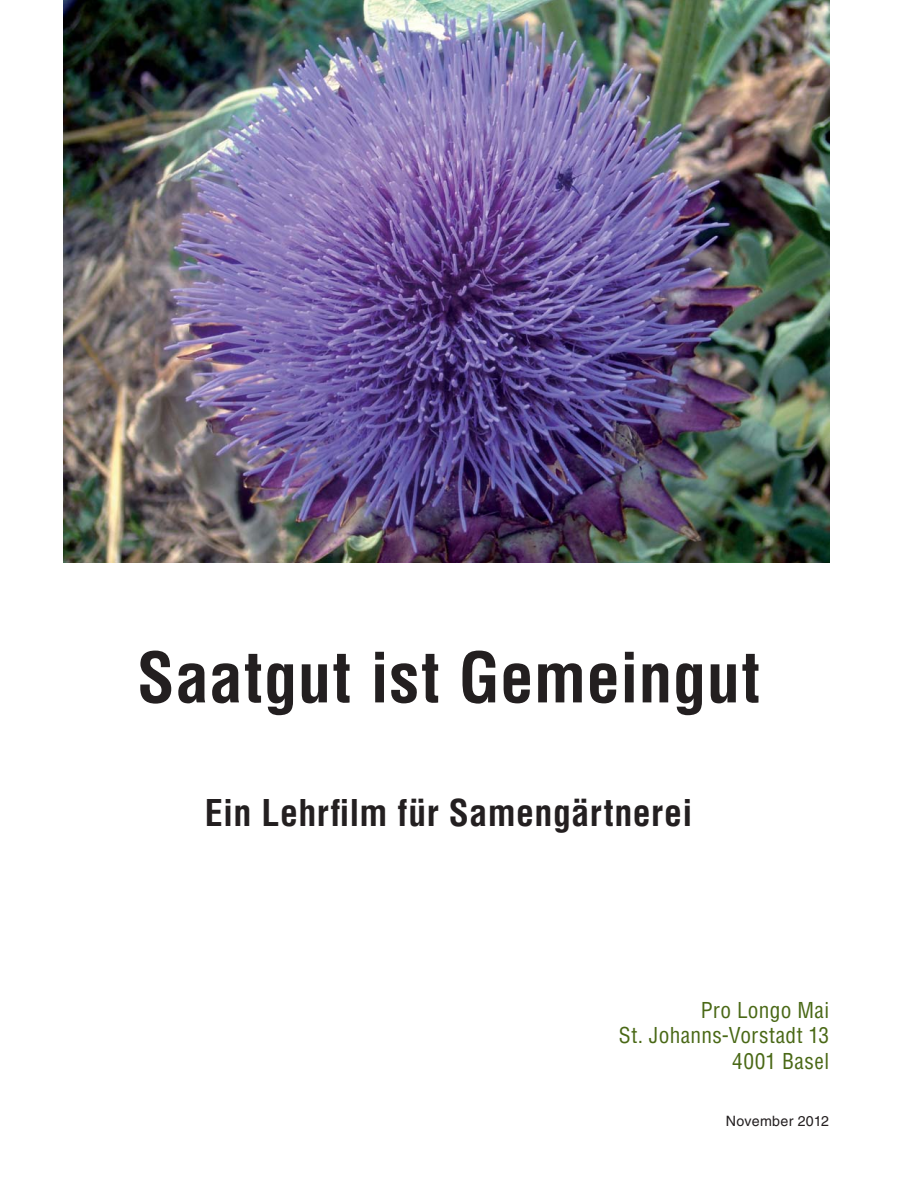
<style>
.page{position:relative;width:918px;height:1188px;background:#fff}
.page>*{position:absolute;margin:0;border:0;box-sizing:border-box;transform-origin:0 0}
.t1{font:700 condensed 67.5px "Helvetica LT Std";letter-spacing:.005em;color:#231f20}
.t2{font:700 condensed 36px "Helvetica LT Std";letter-spacing:.015em;color:#231f20}
.t3{font:condensed 21.3px/25.7px "Helvetica LT Std";letter-spacing:.015em;color:#496815;text-align:right}
.t4{font:14.25px "Helvetica LT Std";letter-spacing:.015em;color:#231f20}
</style>
<div class="page">
<img style="left:64px;top:0;width:765px;height:563px">
<h1 class="t1" style="left:137px;top:654px;width:625px">Saatgut ist Gemeingut</h1>
<h2 class="t2" style="left:205px;top:800px;width:489px">Ein Lehrfilm für Samengärtnerei</h2>
<p class="t3" style="left:619px;top:1000px;width:212px">Pro Longo Mai<br>St. Johanns-Vorstadt 13<br>4001 Basel</p>
<p class="t4" style="left:726px;top:1116px;width:105px">November 2012</p>
</div>
